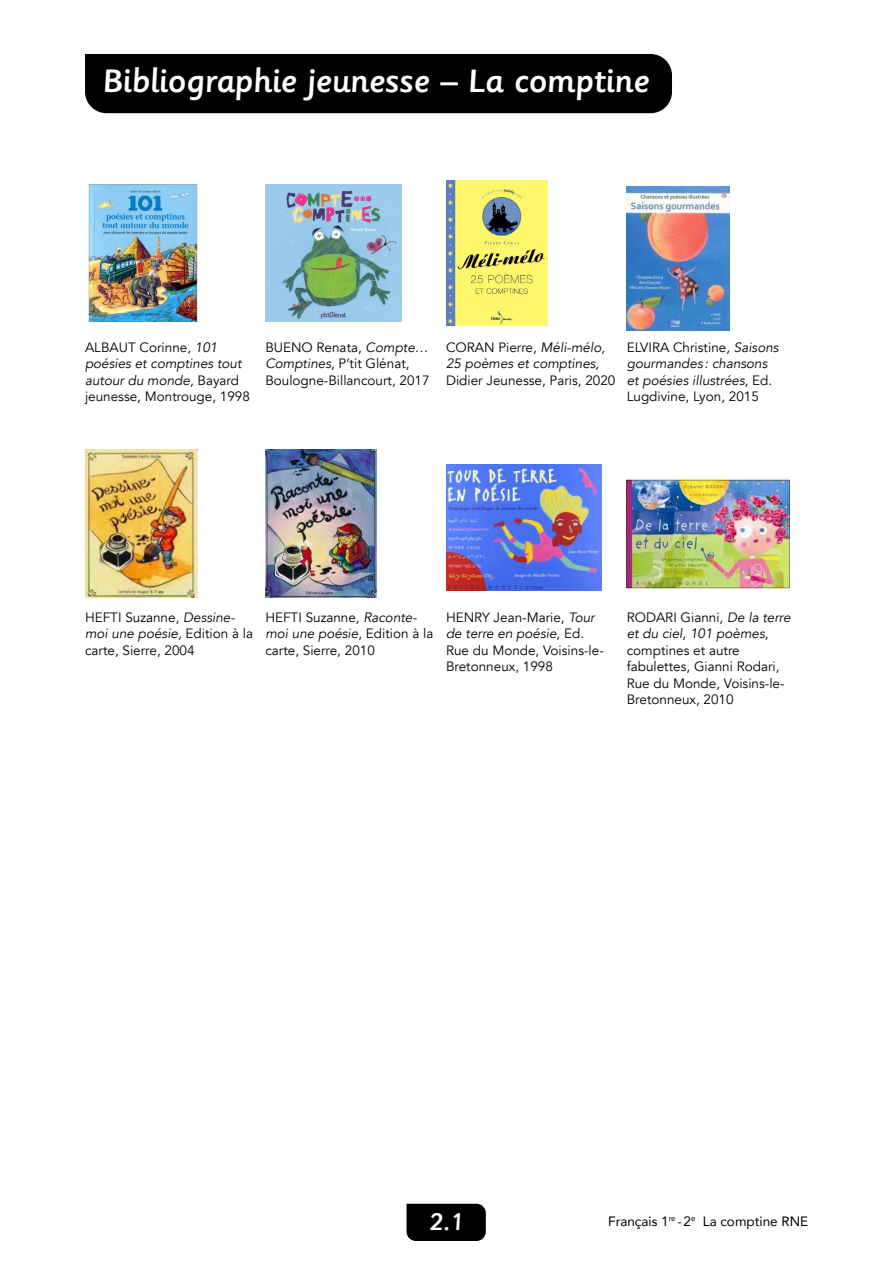
<style>
.page{position:relative;width:893px;height:1263px;background:#fff}
.page>*{position:absolute;margin:0;border:0;box-sizing:border-box;transform-origin:0 0}
.Titre_1_fiche{font:500 36px "Sassoon Primary W01";letter-spacing:-.02em;color:#fff}
.t1{font:500 27px "Sassoon Primary W01";color:#fff}
.t2{font:13.5px/16.5px "Avenir";color:#000}
.t3{font:italic 13.5px/16.5px "Avenir";color:#000}
.t4{font:13.5px "Avenir";color:#000}
.s1{font-style:italic}
.s2{font-style:normal}
</style>
<div class="page">
<div style="left:406px;top:1204px;width:80px;height:37px;background:#000"></div>
<img style="left:88px;top:184px;width:110px;height:138px">
<img style="left:265px;top:184px;width:136px;height:138px">
<img style="left:446px;top:180px;width:101px;height:146px">
<img style="left:627px;top:186px;width:102px;height:145px">
<img style="left:85px;top:449px;width:112px;height:148px">
<img style="left:265px;top:450px;width:111px;height:147px">
<img style="left:446px;top:464px;width:156px;height:126px">
<img style="left:627px;top:477px;width:162px;height:114px">
<div style="left:85px;top:54px;width:587px;height:59px;background:#000"></div>
<p class="Titre_1_fiche" style="left:102px;top:61px;width:549px">Bibliographie jeunesse – La comptine</p>
<p class="t2" style="left:85px;top:339px;width:166px">ALBAUT Corinne, <span class="s1">101 poésies et comptines tout autour du monde,</span> Bayard jeunesse, Montrouge, 1998</p>
<p class="t2" style="left:265px;top:339px;width:166px">BUENO Renata, <span class="s1">Compte…<br>Comptines</span>, P’tit Glénat,<br>Boulogne-Billancourt, 2017</p>
<p class="t2" style="left:446px;top:339px;width:171px">CORAN Pierre, <span class="s1">Méli-mélo,<br>25 poèmes et comptines,<br></span>Didier Jeunesse, Paris, 2020</p>
<p class="t3" style="left:627px;top:339px;width:153px"><span class="s2">ELVIRA Christine</span>, Saisons gourmandes : chansons et poésies illustrées<span class="s2">, Ed.<br>Lugdivine, Lyon, 2015</span></p>
<p class="t2" style="left:85px;top:609px;width:170px">HEFTI Suzanne, <span class="s1">Dessine&shy;moi une poésie,</span> Edition à la carte, Sierre, 2004</p>
<p class="t2" style="left:265px;top:609px;width:170px">HEFTI Suzanne, <span class="s1">Raconte&shy;moi une poésie</span>, Edition à la carte, Sierre, 2010</p>
<p class="t2" style="left:446px;top:609px;width:159px">HENRY Jean-Marie, <span class="s1">Tour de terre en poésie,</span> Ed.<br>Rue du Monde, Voisins-le-<br>Bretonneux, 1998</p>
<p class="t2" style="left:627px;top:609px;width:165px">RODARI Gianni, <span class="s1">De la terre et du ciel, 101 poèmes</span>, comptines et autre fabulettes, Gianni Rodari,<br>Rue du Monde, Voisins-le-<br>Bretonneux, 2010</p>
<p class="t1" style="left:429px;top:1207px;width:36px">2.1</p>
<p class="t4" style="left:703px;top:1210px;width:107px">La comptine RNE</p>
<p class="t4" style="left:608px;top:1210px;width:89px">Français 1<sup>re</sup> -2<sup>e</sup></p>
</div>
